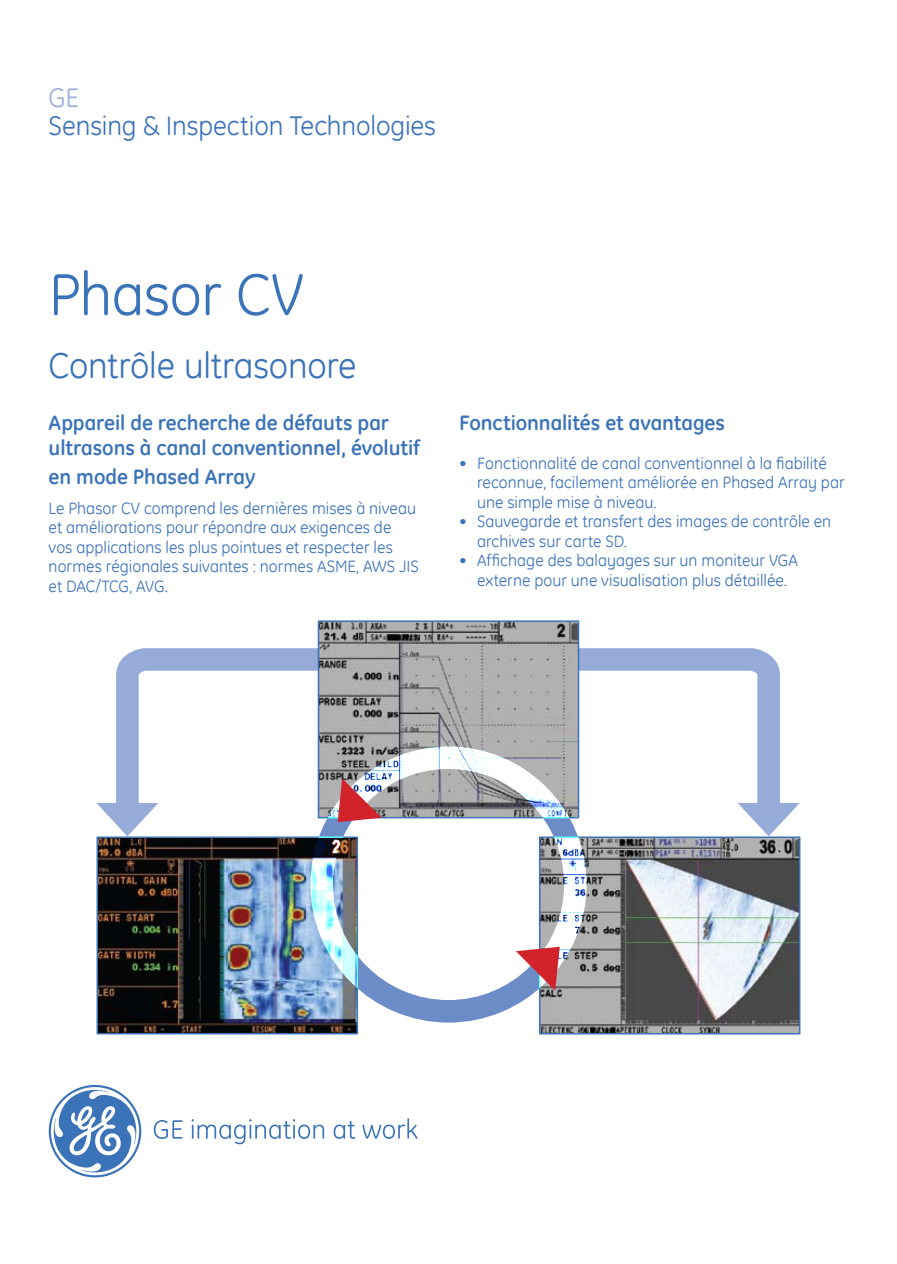
<style>
.page{position:relative;width:897px;height:1264px;background:#fff}
.page>*{position:absolute;margin:0;border:0;box-sizing:border-box;transform-origin:0 0}
.t1{font:60px "GE Inspira";letter-spacing:-.01em;color:#3b73b9}
.t2{font:36px "GE Inspira";letter-spacing:-.005em;color:#3b73b9}
.t3{font:27px "GE Inspira";letter-spacing:-.005em;color:#3b73b9}
.t4{font:27px "GE Inspira";color:#99add9}
.t5{font:700 21px/25.2px "GE Inspira";letter-spacing:-.005em;color:#3b73b9}
.t6{font:16.5px/19.5px "GE Inspira";letter-spacing:.005em;color:#3b73b9}
</style>
<div class="page">
<svg style="left:573px;top:647px;width:226px;height:189px"></svg>
<svg style="left:96px;top:647px;width:228px;height:189px"></svg>
<img style="left:542px;top:839px;width:255px;height:192px">
<div style="left:539px;top:836px;width:261px;height:198px;border:2px solid #3b73b9"></div>
<img style="left:99px;top:839px;width:256px;height:192px">
<div style="left:96px;top:836px;width:262px;height:198px;border:2px solid #3b73b9"></div>
<img style="left:321px;top:623px;width:255px;height:192px">
<div style="left:318px;top:620px;width:261px;height:198px;border:2px solid #3b73b9"></div>
<div style="left:310px;top:746px;width:276px;height:276px;border:22px solid #6c8cc8;border-radius:50%"></div>
<svg style="left:337px;top:778px;width:44px;height:44px"></svg>
<svg style="left:516px;top:946px;width:43px;height:44px"></svg>
<svg style="left:49px;top:1085px;width:92px;height:92px"></svg>
<svg style="left:154px;top:1120px;width:28px;height:19px"></svg>
<svg style="left:191px;top:1119px;width:133px;height:25px"></svg>
<svg style="left:333px;top:1121px;width:22px;height:18px"></svg>
<svg style="left:362px;top:1118px;width:55px;height:21px"></svg>
<h3 class="t4" style="left:49px;top:80px;width:32px">GE</h3>
<h3 class="t3" style="left:49px;top:108px;width:389px">Sensing &amp; Inspection Technologies</h3>
<h1 class="t1" style="left:49px;top:256px;width:257px">Phasor CV</h1>
<h2 class="t2" style="left:49px;top:342px;width:309px">Contrôle ultrasonore</h2>
<p class="t5" style="left:49px;top:409px;width:372px">Appareil de recherche de défauts par ultrasons à canal conventionnel, évolutif</p>
<p class="t5" style="left:49px;top:463px;width:208px">en mode Phased Array</p>
<p class="t6" style="left:49px;top:498px;width:371px">Le Phasor CV comprend les dernières mises à niveau et améliorations pour répondre aux exigences de vos applications les plus pointues et respecter les normes régionales suivantes : normes ASME, AWS JIS et DAC/TCG, AVG.</p>
<p class="t5" style="left:459px;top:409px;width:267px">Fonctionnalités et avantages</p>
<p class="t6" style="left:477px;top:453px;width:369px;text-indent:-18px">• Fonctionnalité de canal conventionnel à la fiabilité reconnue, facilement améliorée en Phased Array par une simple mise à niveau.</p>
<p class="t6" style="left:477px;top:511px;width:356px;text-indent:-18px">• Sauvegarde et transfert des images de contrôle en archives sur carte SD.</p>
<p class="t6" style="left:459px;top:550px;width:340px;text-align:center">• Affichage des balayages sur un moniteur VGA externe pour une visualisation plus détaillée.</p>
</div>
